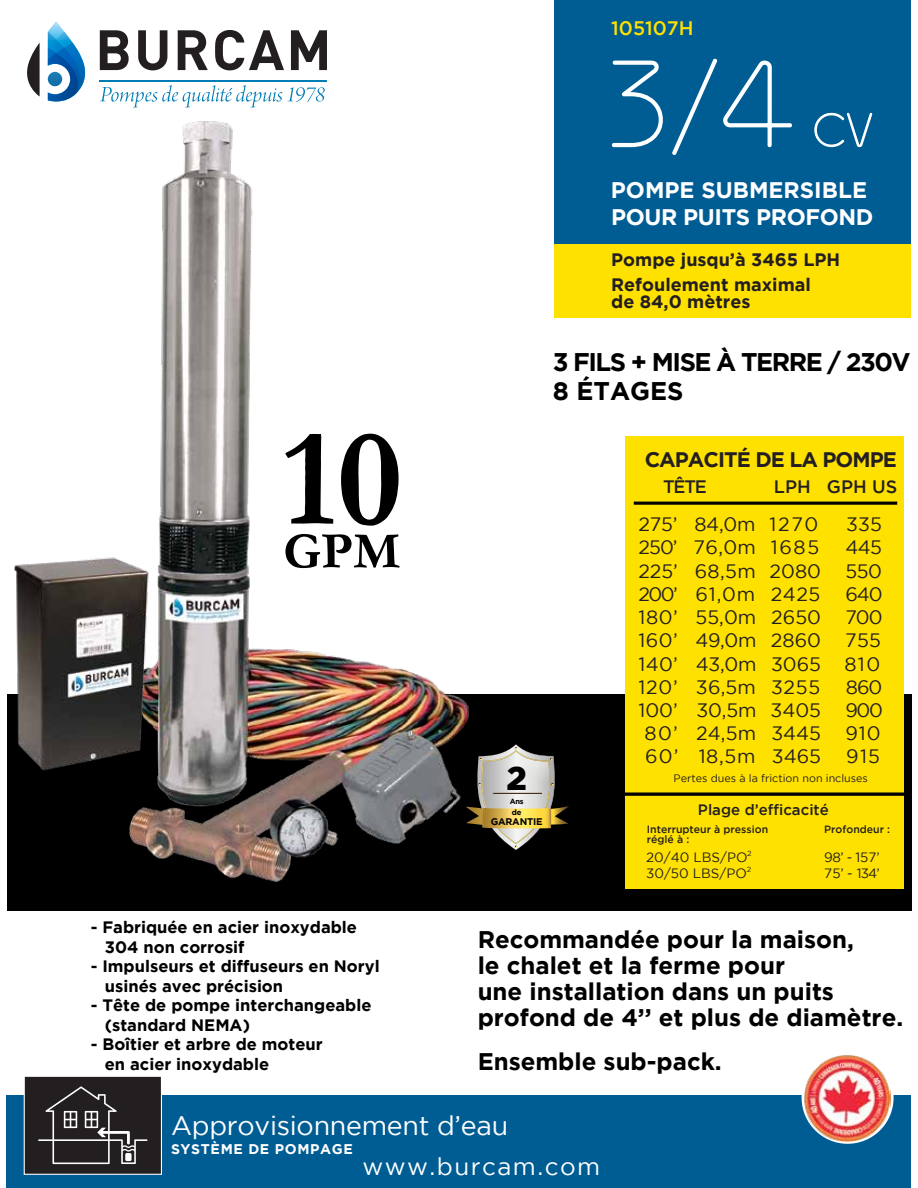
<style>
.page{position:relative;width:918px;height:1188px;background:#fff}
.page>*{position:absolute;margin:0;border:0;box-sizing:border-box;transform-origin:0 0}
.t1{font:100 124.5px "Geoma";color:#fff}
.t2{font:900 32.7px "Gotham";color:#000}
.t3{font:26.85px "Gotham";letter-spacing:-.01em;color:#fff}
.t4{font:700 25.5px/29px "Gotham";letter-spacing:-.06em;color:#000}
.t5{font:24.3px "Gotham";letter-spacing:.06em;color:#fff}
.t6{font:700 24px/26px "Gotham";color:#000}
.t7{font:700 22.5px/27.2px "Gotham";color:#fff}
.t8{font:700 21px "Gotham";letter-spacing:-.045em;color:#231f20}
.t9{font:500 19.5px "Gotham";color:#ffe100}
.t10{font:19.35px/23.2px "Gotham";color:#231f20;text-align:justify}
.t11{font:19.35px "Gotham";letter-spacing:.03em;color:#231f20}
.t12{font:700 18px/25.5px "Gotham";color:#231f20}
.t13{font:500 18px "Gotham";color:#231f20}
.t14{font:700 16.5px/19.5px "Gotham";color:#000}
.t15{font:500 15px "Gotham";color:#231f20}
.t16{font:700 14.1px "Gotham";letter-spacing:.045em;color:#fff}
.t17{font:13.5px/16.2px "Gotham";color:#231f20}
.t18{font:13.5px/16.2px "Gotham";letter-spacing:-.02em;color:#231f20}
.t19{font:10.8px "Gotham";color:#231f20}
.t20{font:500 10.5px/10.5px "Gotham";color:#231f20}
.t21{font:700 9.6px "Gotham";letter-spacing:-.025em;color:#010101}
.t22{font:700 7.65px "Gotham";color:#010101}
.t23{font:700 7.5px "Gotham";color:#010101}
.t24{font:7.5px "Gotham";color:#231f20}
</style>
<div class="page">
<div style="left:7px;top:694px;width:904px;height:217px;background:#000"></div>
<div style="left:7px;top:1096px;width:904px;height:92px;background:#005d94"></div>
<svg style="left:802px;top:1095px;width:92px;height:49px"></svg>
<img style="left:804px;top:1055px;width:87px;height:86px">
<div style="left:24px;top:1076px;width:138px;height:99px;background:#231f20;border:1px solid #fff"></div>
<svg style="left:38px;top:1086px;width:110px;height:78px"></svg>
<svg style="left:478px;top:744px;width:91px;height:106px"></svg>
<hr style="left:494px;top:793px;width:48px;height:1px;background:#4c2e15">
<svg style="left:27px;top:43px;width:13px;height:53px"></svg>
<svg style="left:48px;top:21px;width:38px;height:81px"></svg>
<svg style="left:100px;top:30px;width:29px;height:40px"></svg>
<svg style="left:138px;top:30px;width:29px;height:40px"></svg>
<svg style="left:178px;top:30px;width:30px;height:40px"></svg>
<svg style="left:215px;top:30px;width:69px;height:40px"></svg>
<svg style="left:291px;top:30px;width:36px;height:40px"></svg>
<hr style="left:100px;top:80px;width:227px;height:1px;background:#007db4">
<svg style="left:100px;top:85px;width:182px;height:18px"></svg>
<svg style="left:288px;top:87px;width:37px;height:15px"></svg>
<div style="left:555px;top:0;width:356px;height:286px;background:#005d94"></div>
<div style="left:555px;top:244px;width:356px;height:73px;background:#ffe100"></div>
<div style="left:626px;top:436px;width:278px;height:453px;background:#ffe100"></div>
<hr style="left:634px;top:502px;width:263px;height:3px;background:#000">
<svg style="left:625px;top:792px;width:279px;height:4px"></svg>
<svg style="left:611px;top:60px;width:52px;height:88px"></svg>
<svg style="left:673px;top:58px;width:44px;height:97px"></svg>
<svg style="left:723px;top:60px;width:69px;height:88px"></svg>
<svg style="left:814px;top:112px;width:59px;height:36px"></svg>
<img style="left:129px;top:103px;width:349px;height:779px">
<img style="left:14px;top:549px;width:141px;height:227px">
<p class="t9" style="left:611px;top:17px;width:84px">105107H</p>
<h1 class="t1" style="left:608px;top:38px;width:185px">3/4</h1>
<h3 class="t7" style="left:611px;top:176px;width:264px">POMPE SUBMERSIBLE<br>POUR PUITS PROFOND</h3>
<p class="t12" style="left:611px;top:246px;width:230px">Pompe jusqu’à 3465 LPH<br>Refoulement maximal</p>
<p class="t12" style="left:611px;top:288px;width:141px">de 84,0 mètres</p>
<h3 class="t4" style="left:553px;top:347px;width:359px">3 FILS + MISE À TERRE / 230V<br>8 ÉTAGES</h3>
<p class="t14" style="left:105px;top:917px;width:254px;text-indent:-14px">- Fabriquée en acier inoxydable<br>304 non corrosif</p>
<p class="t14" style="left:105px;top:956px;width:276px;text-indent:-14px">- Impulseurs et diffuseurs en Noryl usinés avec précision</p>
<p class="t14" style="left:105px;top:995px;width:268px;text-indent:-14px">- Tête de pompe interchangeable (standard NEMA)</p>
<p class="t14" style="left:105px;top:1034px;width:219px;text-indent:-14px">- Boîtier et arbre de moteur en acier inoxydable</p>
<h2 class="t2" style="left:506px;top:759px;width:22px">2</h2>
<p class="t23" style="left:510px;top:797px;width:16px">Ans</p>
<p class="t22" style="left:512px;top:808px;width:11px">de</p>
<p class="t21" style="left:491px;top:816px;width:53px">GARANTIE</p>
<p class="t8" style="left:645px;top:447px;width:254px">CAPACITÉ DE LA POMPE</p>
<p class="t13" style="left:663px;top:476px;width:45px">TÊTE</p>
<p class="t13" style="left:774px;top:476px;width:125px">LPH GPH US</p>
<p class="t10" style="left:639px;top:512px;width:181px">275’ 84,0m 1270</p>
<p class="t10" style="left:846px;top:512px;width:37px">335</p>
<p class="t10" style="left:639px;top:536px;width:182px">250’ 76,0m 1685</p>
<p class="t10" style="left:846px;top:536px;width:38px">445</p>
<p class="t10" style="left:638px;top:559px;width:184px">225’ 68,5m 2080</p>
<p class="t10" style="left:845px;top:559px;width:38px">550</p>
<p class="t11" style="left:638px;top:583px;width:184px">200’ 61,0m 2425</p>
<p class="t10" style="left:845px;top:582px;width:39px">640</p>
<p class="t10" style="left:638px;top:605px;width:184px">180’ 55,0m 2650</p>
<p class="t10" style="left:638px;top:605px;width:246px;text-indent:207px">700<br>160’ 49,0m 2860 755<br>140’ 43,0m 3065 810<br>120’ 36,5m 3255</p>
<p class="t10" style="left:846px;top:675px;width:38px">860</p>
<p class="t10" style="left:638px;top:698px;width:184px">100’ 30,5m 3405</p>
<p class="t10" style="left:846px;top:698px;width:39px">900</p>
<p class="t10" style="left:645px;top:721px;width:178px">80’ 24,5m 3445</p>
<p class="t10" style="left:845px;top:721px;width:37px">910</p>
<p class="t10" style="left:645px;top:745px;width:177px">60’ 18,5m 3465</p>
<p class="t10" style="left:846px;top:745px;width:35px">915</p>
<p class="t19" style="left:674px;top:773px;width:196px">Pertes dues à la friction non incluses</p>
<p class="t15" style="left:698px;top:801px;width:132px">Plage d’efficacité</p>
<p class="t20" style="left:647px;top:824px;width:123px">Interrupteur à pression réglé à :</p>
<p class="t20" style="left:824px;top:824px;width:67px">Profondeur :</p>
<p class="t17" style="left:646px;top:849px;width:107px">20/40 LBS/PO<br>30/50 LBS/PO <sup>2</sup></p>
<p class="t24" style="left:747px;top:849px;width:6px">2</p>
<p class="t18" style="left:824px;top:849px;width:57px">98’ - 157’<br>75’ - 134’</p>
<h3 class="t6" style="left:478px;top:925px;width:427px">Recommandée pour la maison,<br>le chalet et la ferme pour<br>une installation dans un puits profond de 4’’ et plus de diamètre.</h3>
<h3 class="t6" style="left:478px;top:1048px;width:246px">Ensemble sub-pack.</h3>
<h3 class="t3" style="left:171px;top:1111px;width:339px">Approvisionnement d’eau</h3>
<p class="t16" style="left:171px;top:1141px;width:183px">SYSTÈME DE POMPAGE</p>
<h3 class="t5" style="left:363px;top:1153px;width:239px">www.burcam.com</h3>
</div>
